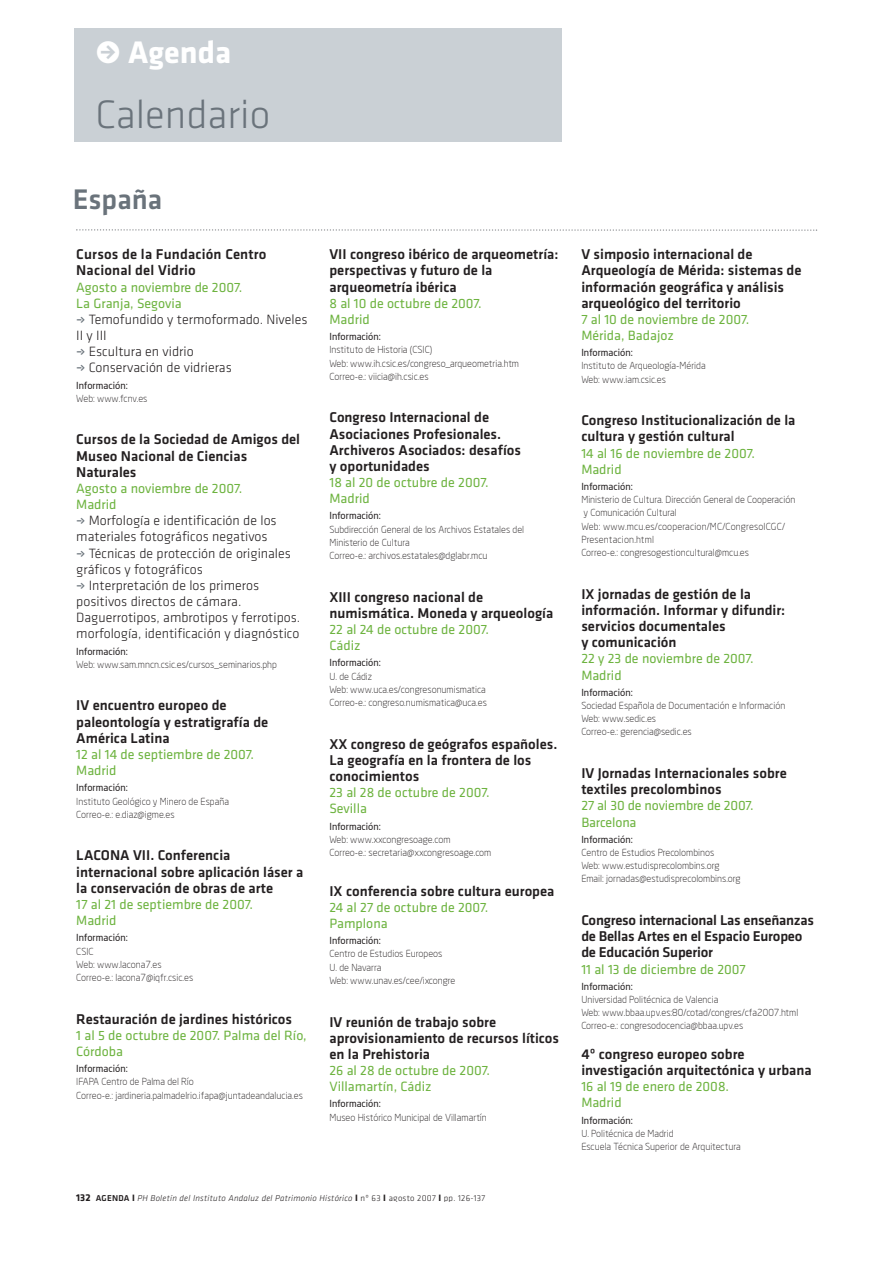
<style>
.page{position:relative;width:893px;height:1263px;background:#fff}
.page>*{position:absolute;margin:0;border:0;box-sizing:border-box;transform-origin:0 0}
.t1{font:300 41.1px "Klavika";color:#6a737b}
.t2{font:700 32.4px "Klavika";color:#fff}
.t3{font:500 29.4px "Klavika";color:#6a737b}
.t4{font:500 14.7px/16.2px "Klavika";color:#231f20}
.t5{font:13.95px/16.2px "Klavika";color:#6db33f}
.t6{font:300 13.95px/16.2px "Klavika";color:#231f20}
.t7{font:300 9.6px/13.2px "Neo Sans";color:#231f20}
.t8{font:9.6px "Neo Sans";color:#231f20}
.t9{font:italic 300 8.85px "Klavika";letter-spacing:.03em;color:#231f20}
.s1{font-family:"Klavika Medium Arrows";font-weight:400}
.s2{font-weight:400;color:#6db33f}
.s3{font-family:"Klavika Medium Arrows";font-weight:400;font-size:12.45px;color:#6a737b}
.s4{font-weight:700;font-style:normal;font-size:10.35px}
.s5{font-weight:500;font-style:normal}
.s6{font-weight:700;font-style:normal;font-size:9.6px}
.s7{font-style:normal}
</style>
<div class="page">
<div style="left:75px;top:28px;width:487px;height:114px;background:#cad0d5"></div>
<svg style="left:76px;top:229px;width:741px;height:2px"></svg>
<h2 class="t2" style="left:95px;top:39px;width:137px"><span class="s1">R</span> Agenda</h2>
<h1 class="t1" style="left:95px;top:100px;width:176px">Calendario</h1>
<h3 class="t3" style="left:73px;top:189px;width:91px">España</h3>
<h3 class="t4" style="left:76px;top:248px;width:192px">Cursos de la Fundación Centro<br>Nacional del Vidrio</h3>
<h3 class="t6" style="left:76px;top:280px;width:233px"><span class="s2">Agosto a noviembre de 2007.<br>La Granja, Segovia<br></span><span class="s3">j</span> Temofundido y termoformado. Niveles<br>II y III<br><span class="s3">j</span> Escultura en vidrio<br><span class="s3">j</span> Conservación de vidrieras</h3>
<p class="t8" style="left:76px;top:379px;width:53px">Información:</p>
<p class="t7" style="left:76px;top:391px;width:73px">Web: www.fcnv.es</p>
<h3 class="t4" style="left:76px;top:433px;width:225px">Cursos de la Sociedad de Amigos del<br>Museo Nacional de Ciencias<br>Naturales</h3>
<p class="t6" style="left:76px;top:481px;width:225px"><span class="s2">Agosto a noviembre de 2007.<br>Madrid<br></span><span class="s3">j</span> Morfología e identificación de los materiales fotográficos negativos<br><span class="s3">j</span> Técnicas de protección de originales gráficos y fotográficos<br><span class="s3">j</span> Interpretación de los primeros positivos directos de cámara.<br>Daguerrotipos, ambrotipos y ferrotipos. morfología, identificación y diagnóstico</p>
<p class="t8" style="left:76px;top:645px;width:53px">Información:</p>
<p class="t7" style="left:76px;top:657px;width:202px">Web: www.sam.mncn.csic.es/cursos_seminarios.php</p>
<h3 class="t4" style="left:76px;top:699px;width:193px">IV encuentro europeo de paleontología y estratigrafía de<br>América Latina</h3>
<h3 class="t5" style="left:76px;top:747px;width:179px">12 al 14 de septiembre de 2007.<br>Madrid</h3>
<p class="t8" style="left:76px;top:781px;width:53px">Información:</p>
<p class="t7" style="left:76px;top:794px;width:154px">Instituto Geológico y Minero de España<br>Correo-e.: e.diaz@igme.es</p>
<h3 class="t4" style="left:76px;top:849px;width:229px">LACONA VII. Conferencia internacional sobre aplicación láser a la conservación de obras de arte</h3>
<h3 class="t5" style="left:76px;top:897px;width:178px">17 al 21 de septiembre de 2007.<br>Madrid</h3>
<p class="t8" style="left:76px;top:931px;width:53px">Información:</p>
<p class="t7" style="left:76px;top:944px;width:118px">CSIC<br>Web: www.lacona7.es<br>Correo-e.: lacona7@iqfr.csic.es</p>
<h3 class="t4" style="left:76px;top:1012px;width:217px">Restauración de jardines históricos</h3>
<h3 class="t5" style="left:76px;top:1028px;width:232px">1 al 5 de octubre de 2007. Palma del Río,<br>Córdoba</h3>
<p class="t8" style="left:76px;top:1062px;width:53px">Información:</p>
<p class="t7" style="left:76px;top:1075px;width:228px">IFAPA Centro de Palma del Río<br>Correo-e.: jardineria.palmadelrio.ifapa@juntadeandalucia.es</p>
<h3 class="t4" style="left:329px;top:248px;width:230px">VII congreso ibérico de arqueometría: perspectivas y futuro de la arqueometría ibérica</h3>
<h3 class="t5" style="left:329px;top:296px;width:154px">8 al 10 de octubre de 2007.<br>Madrid</h3>
<p class="t8" style="left:329px;top:330px;width:53px">Información:</p>
<p class="t7" style="left:329px;top:343px;width:191px">Instituto de Historia (CSIC)<br>Web: www.ih.csic.es/congreso_arqueometria.htm<br>Correo-e.: viicia@ih.csic.es</p>
<h3 class="t4" style="left:329px;top:411px;width:193px">Congreso Internacional de<br>Asociaciones Profesionales.<br>Archiveros Asociados: desafíos y oportunidades</h3>
<h3 class="t5" style="left:329px;top:475px;width:161px">18 al 20 de octubre de 2007.<br>Madrid</h3>
<p class="t8" style="left:329px;top:509px;width:53px">Información:</p>
<p class="t7" style="left:329px;top:522px;width:196px">Subdirección General de los Archivos Estatales del<br>Ministerio de Cultura<br>Correo-e.: archivos.estatales@dglabr.mcu</p>
<h3 class="t4" style="left:329px;top:590px;width:225px">XIII congreso nacional de numismática. Moneda y arqueología</h3>
<h3 class="t5" style="left:329px;top:622px;width:161px">22 al 24 de octubre de 2007.<br>Cádiz</h3>
<p class="t8" style="left:329px;top:656px;width:53px">Información:</p>
<p class="t7" style="left:329px;top:669px;width:159px">U. de Cádiz<br>Web: www.uca.es/congresonumismatica<br>Correo-e.: congreso.numismatica@uca.es</p>
<h3 class="t4" style="left:329px;top:737px;width:229px">XX congreso de geógrafos españoles.<br>La geografía en la frontera de los conocimientos</h3>
<h3 class="t5" style="left:329px;top:786px;width:162px">23 al 28 de octubre de 2007.<br>Sevilla</h3>
<p class="t8" style="left:329px;top:820px;width:53px">Información:</p>
<p class="t7" style="left:329px;top:832px;width:163px">Web: www.xxcongresoage.com<br>Correo-e.: secretaria@xxcongresoage.com</p>
<h3 class="t4" style="left:329px;top:884px;width:226px">IX conferencia sobre cultura europea</h3>
<h3 class="t5" style="left:329px;top:900px;width:161px">24 al 27 de octubre de 2007.<br>Pamplona</h3>
<p class="t8" style="left:329px;top:934px;width:53px">Información:</p>
<p class="t7" style="left:329px;top:947px;width:128px">Centro de Estudios Europeos<br>U. de Navarra<br>Web: www.unav.es/cee/ixcongre</p>
<h3 class="t4" style="left:329px;top:1015px;width:231px">IV reunión de trabajo sobre aprovisionamiento de recursos líticos en la Prehistoria</h3>
<h3 class="t5" style="left:329px;top:1063px;width:162px">26 al 28 de octubre de 2007.<br>Villamartín, Cádiz</h3>
<p class="t8" style="left:329px;top:1097px;width:53px">Información:</p>
<p class="t7" style="left:329px;top:1110px;width:159px">Museo Histórico Municipal de Villamartín</p>
<p class="t9" style="left:76px;top:1195px;width:411px"><span class="s4">132</span> <span class="s5">AGENDA</span> <span class="s6">I</span> PH Boletín del Instituto Andaluz del Patrimonio Histórico <span class="s6">I</span> <span class="s7">nº 63</span> <span class="s6">I</span> <span class="s7">agosto 2007</span> <span class="s6">I</span> <span class="s7">pp. 126-137</span></p>
<h3 class="t4" style="left:581px;top:248px;width:222px">V simposio internacional de<br>Arqueología de Mérida: sistemas de información geográfica y análisis arqueológico del territorio</h3>
<h3 class="t5" style="left:581px;top:312px;width:169px">7 al 10 de noviembre de 2007.<br>Mérida, Badajoz</h3>
<p class="t8" style="left:581px;top:346px;width:53px">Información:</p>
<p class="t7" style="left:581px;top:359px;width:126px">Instituto de Arqueología-Mérida<br>Web: www.iam.csic.es</p>
<h3 class="t4" style="left:581px;top:414px;width:215px">Congreso Institucionalización de la cultura y gestión cultural</h3>
<h3 class="t5" style="left:581px;top:446px;width:175px">14 al 16 de noviembre de 2007.<br>Madrid</h3>
<p class="t8" style="left:581px;top:480px;width:53px">Información:</p>
<p class="t7" style="left:581px;top:493px;width:215px">Ministerio de Cultura. Dirección General de Cooperación y Comunicación Cultural<br>Web: www.mcu.es/cooperacion/MC/CongresoICGC/ Presentacion.html<br>Correo-e.: congresogestioncultural@mcu.es</p>
<h3 class="t4" style="left:581px;top:587px;width:205px">IX jornadas de gestión de la información. Informar y difundir: servicios documentales<br>y comunicación</h3>
<h3 class="t5" style="left:581px;top:652px;width:174px">22 y 23 de noviembre de 2007.<br>Madrid</h3>
<p class="t8" style="left:581px;top:686px;width:53px">Información:</p>
<p class="t7" style="left:581px;top:698px;width:205px">Sociedad Española de Documentación e Información<br>Web: www.sedic.es<br>Correo-e.: gerencia@sedic.es</p>
<h3 class="t4" style="left:581px;top:766px;width:207px">IV Jornadas Internacionales sobre textiles precolombinos</h3>
<h3 class="t5" style="left:581px;top:799px;width:174px">27 al 30 de noviembre de 2007.<br>Barcelona</h3>
<p class="t8" style="left:581px;top:833px;width:53px">Información:</p>
<p class="t7" style="left:581px;top:845px;width:161px">Centro de Estudios Precolombinos<br>Web: www.estudisprecolombins.org<br>Email: jornadas@estudisprecolombins.org</p>
<h3 class="t4" style="left:581px;top:913px;width:234px">Congreso internacional Las enseñanzas de Bellas Artes en el Espacio Europeo de Educación Superior</h3>
<h3 class="t5" style="left:581px;top:962px;width:166px">11 al 13 de diciembre de 2007</h3>
<p class="t8" style="left:581px;top:980px;width:53px">Información:</p>
<p class="t7" style="left:581px;top:992px;width:218px">Universidad Politécnica de Valencia<br>Web: www.bbaa.upv.es:80/cotad/congres/cfa2007.html<br>Correo-e.: congresodocencia@bbaa.upv.es</p>
<h3 class="t4" style="left:581px;top:1047px;width:232px">4º congreso europeo sobre investigación arquitectónica y urbana</h3>
<h3 class="t5" style="left:581px;top:1080px;width:149px">16 al 19 de enero de 2008.<br>Madrid</h3>
<p class="t8" style="left:581px;top:1114px;width:53px">Información:</p>
<p class="t7" style="left:581px;top:1126px;width:161px">U. Politécnica de Madrid<br>Escuela Técnica Superior de Arquitectura</p>
</div>
